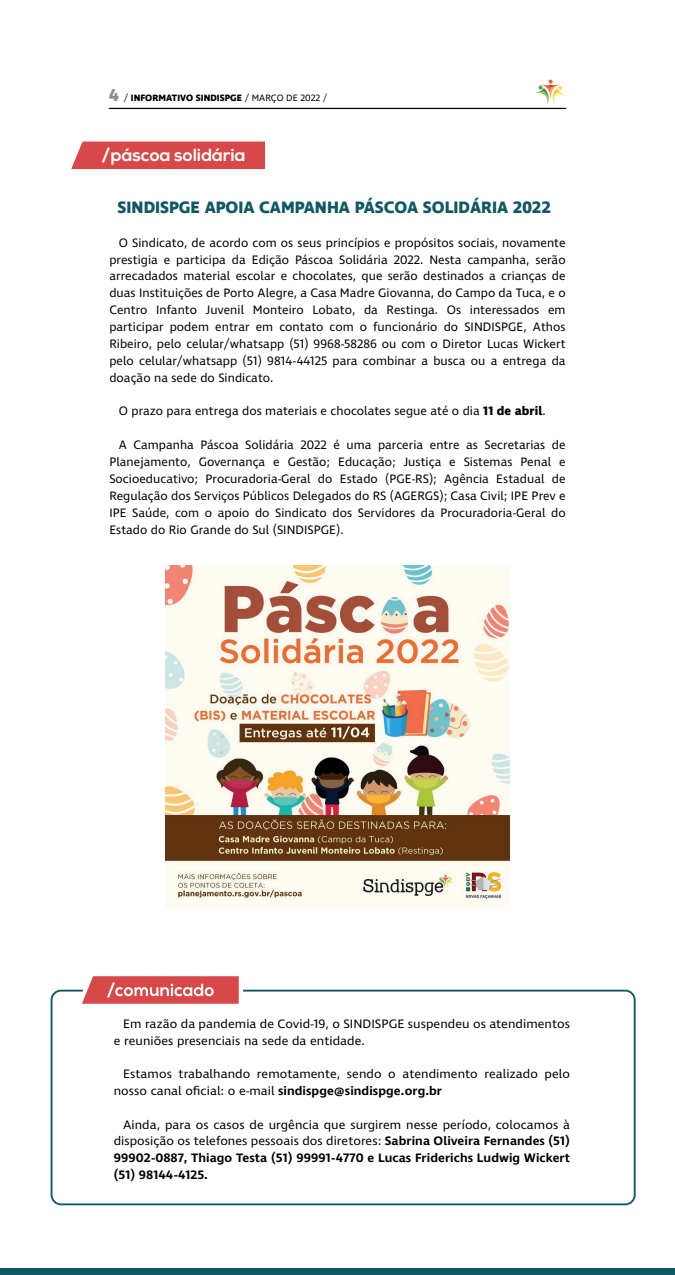
<style>
.page{position:relative;width:675px;height:1275px;background:#fff}
.page>*{position:absolute;margin:0;border:0;box-sizing:border-box;transform-origin:0 0}
.t1{font:700 17.5px "Nexa";letter-spacing:.005em;color:#fff}
.t2{font:700 16.88px "Ingra";color:#0f5963}
.t3{font:12.5px/16.9px "Ingra";letter-spacing:.005em;color:#000001}
.t4{font:600 12.5px/16.8px "Ingra";letter-spacing:.005em;color:#000001;text-align:justify}
.t5{font:700 9.38px "Ingra";letter-spacing:.005em;color:#000001}
.s1{font-size:17.5px;color:#8b8e8f}
.s2{font-weight:400}
.s3{font-weight:700}
.s4{font-weight:600}
</style>
<div class="page">
<svg style="left:536px;top:80px;width:30px;height:24px"></svg>
<hr style="left:109px;top:108px;width:457px;height:1px;background:#000001">
<div style="left:0;top:1269px;width:675px;height:6px;background:#0f5963"></div>
<div style="left:51px;top:990px;width:585px;height:215px;border:2px solid #0f5963;border-radius:9px"></div>
<svg style="left:78px;top:976px;width:165px;height:28px;background:#e06d6d"></svg>
<div style="left:71px;top:142px;width:194px;height:27px;background:#d94848"></div>
<img style="left:166px;top:565px;width:343px;height:344px">
<p class="t5" style="left:109px;top:92px;width:220px"><span class="s1">4</span> <span class="s2">/</span> INFORMATIVO SINDISPGE <span class="s2">/ MARÇO DE 2022 /</span></p>
<h1 class="t1" style="left:102px;top:144px;width:145px">/páscoa solidária</h1>
<h2 class="t2" style="left:118px;top:197px;width:435px">SINDISPGE APOIA CAMPANHA PÁSCOA SOLIDÁRIA 2022</h2>
<p class="t3" style="left:109px;top:235px;width:458px;text-align:justify;text-indent:9px">O Sindicato, de acordo com os seus princípios e propósitos sociais, novamente prestigia e participa da Edição Páscoa Solidária 2022. Nesta campanha, serão arrecadados material escolar e chocolates, que serão destinados a crianças de duas Instituições de Porto Alegre, a Casa Madre Giovanna, do Campo da Tuca, e o Centro Infanto Juvenil Monteiro Lobato, da Restinga. Os interessados em participar podem entrar em contato com o funcionário do SINDISPGE, Athos Ribeiro, pelo celular/whatsapp (51) 9968-58286 ou com o Diretor Lucas Wickert pelo celular/whatsapp (51) 9814-44125 para combinar a busca ou a entrega da doação na sede do Sindicato.</p>
<p class="t3" style="left:119px;top:403px;width:429px">O prazo para entrega dos materiais e chocolates segue até o dia <span class="s3">11 de abril</span>.</p>
<p class="t3" style="left:109px;top:437px;width:458px;text-align:justify;text-indent:9px">A Campanha Páscoa Solidária 2022 é uma parceria entre as Secretarias de Planejamento, Governança e Gestão; Educação; Justiça e Sistemas Penal e Socioeducativo; Procuradoria-Geral do Estado (PGE-RS); Agência Estadual de Regulação dos Serviços Públicos Delegados do RS (AGERGS); Casa Civil; IPE Prev e IPE Saúde, com o apoio do Sindicato dos Servidores da Procuradoria-Geral do Estado do Rio Grande do Sul (SINDISPGE).</p>
<p class="t3" style="left:114px;top:1016px;width:458px;text-indent:9px">Em razão da pandemia de Covid-19, o SINDISPGE suspendeu os atendimentos e reuniões presenciais na sede da entidade.</p>
<p class="t3" style="left:114px;top:1066px;width:458px;text-indent:9px">Estamos trabalhando remotamente, sendo o atendimento realizado pelo nosso canal oficial: o e-mail <span class="s4">sindispge@sindispge.org.br</span></p>
<p class="t4" style="left:114px;top:1117px;width:458px;text-indent:9px"><span class="s2">Ainda, para os casos de urgência que surgirem nesse período, colocamos à disposição os telefones pessoais dos diretores:</span> Sabrina Oliveira Fernandes (51)<br>99902-0887, Thiago Testa (51) 99991-4770 e Lucas Friderichs Ludwig Wickert (51) 98144-4125.</p>
</div>
